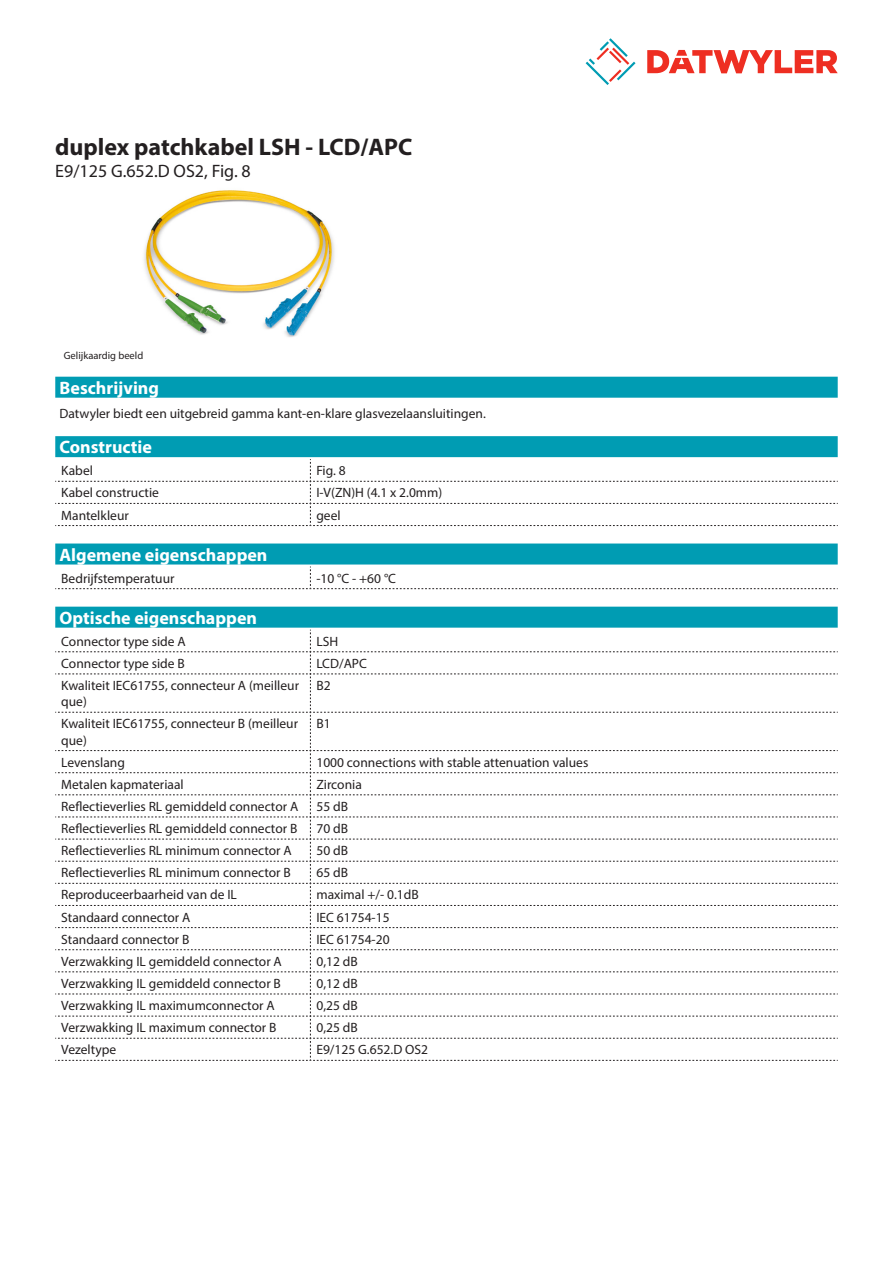
<style>
.page{position:relative;width:893px;height:1263px;background:#fff}
.page>*{position:absolute;margin:0;border:0;box-sizing:border-box;transform-origin:0 0}
.Product_Head{font:700 24px "Myriad Pro";color:#231f20}
.Standard_Head_Proper{font:700 18px "Myriad Pro";color:#fff}
.SubHead{font:18px "Myriad Pro";color:#231f20}
.myriad_light_propert{font:13.5px/16.2px "Myriad Pro";color:#231f20}
.Standard_text{font:13.5px "Myriad Pro";color:#231f20}
.imagetext{font:10.5px "Myriad Pro";color:#231f20}
</style>
<div class="page">
<svg style="left:586px;top:38px;width:49px;height:47px"></svg>
<svg style="left:647px;top:50px;width:191px;height:23px"></svg>
<div style="left:55px;top:436px;width:783px;height:21px;background:#009cb3"></div>
<svg style="left:55px;top:459px;width:783px;height:67px"></svg>
<img style="left:144px;top:190px;width:191px;height:147px">
<div style="left:55px;top:377px;width:783px;height:21px;background:#009cb3"></div>
<div style="left:55px;top:543px;width:783px;height:21px;background:#009cb3"></div>
<svg style="left:55px;top:566px;width:783px;height:23px"></svg>
<div style="left:55px;top:607px;width:783px;height:21px;background:#009cb3"></div>
<svg style="left:55px;top:630px;width:783px;height:431px"></svg>
<p class="Product_Head" style="left:55px;top:131px;width:359px">duplex patchkabel LSH - LCD/APC</p>
<p class="SubHead" style="left:55px;top:160px;width:197px">E9/125 G.652.D OS2, Fig. 8</p>
<p class="imagetext" style="left:64px;top:349px;width:81px">Gelijkaardig beeld</p>
<p class="Standard_Head_Proper" style="left:60px;top:376px;width:101px">Beschrijving</p>
<p class="Standard_text" style="left:60px;top:406px;width:428px">Datwyler biedt een uitgebreid gamma kant-en-klare glasvezelaansluitingen.</p>
<p class="Standard_Head_Proper" style="left:60px;top:435px;width:94px">Constructie</p>
<p class="myriad_light_propert" style="left:61px;top:462px;width:33px">Kabel</p>
<p class="myriad_light_propert" style="left:316px;top:462px;width:31px">Fig. 8</p>
<p class="myriad_light_propert" style="left:61px;top:485px;width:99px">Kabel constructie</p>
<p class="myriad_light_propert" style="left:316px;top:485px;width:127px">I-V(ZN)H (4.1 x 2.0mm)</p>
<p class="myriad_light_propert" style="left:61px;top:507px;width:69px">Mantelkleur</p>
<p class="myriad_light_propert" style="left:316px;top:507px;width:26px">geel</p>
<p class="Standard_Head_Proper" style="left:60px;top:543px;width:209px">Algemene eigenschappen</p>
<p class="myriad_light_propert" style="left:61px;top:570px;width:115px">Bedrijfstemperatuur</p>
<p class="myriad_light_propert" style="left:316px;top:570px;width:81px">-10 °C - +60 °C</p>
<p class="Standard_Head_Proper" style="left:60px;top:606px;width:199px">Optische eigenschappen</p>
<p class="myriad_light_propert" style="left:61px;top:633px;width:126px">Connector type side A</p>
<p class="myriad_light_propert" style="left:316px;top:633px;width:23px">LSH</p>
<p class="myriad_light_propert" style="left:61px;top:655px;width:125px">Connector type side B</p>
<p class="myriad_light_propert" style="left:316px;top:655px;width:52px">LCD/APC</p>
<p class="myriad_light_propert" style="left:61px;top:677px;width:239px">Kwaliteit IEC61755, connecteur A (meilleur que)</p>
<p class="myriad_light_propert" style="left:316px;top:677px;width:16px">B2</p>
<p class="myriad_light_propert" style="left:61px;top:715px;width:238px">Kwaliteit IEC61755, connecteur B (meilleur que)</p>
<p class="myriad_light_propert" style="left:316px;top:715px;width:16px">B1</p>
<p class="myriad_light_propert" style="left:61px;top:754px;width:65px">Levenslang</p>
<p class="myriad_light_propert" style="left:316px;top:754px;width:273px">1000 connections with stable attenuation values</p>
<p class="myriad_light_propert" style="left:61px;top:776px;width:124px">Metalen kapmateriaal</p>
<p class="myriad_light_propert" style="left:316px;top:776px;width:47px">Zirconia</p>
<p class="myriad_light_propert" style="left:61px;top:798px;width:238px">Reflectieverlies RL gemiddeld connector A</p>
<p class="myriad_light_propert" style="left:316px;top:798px;width:33px">55 dB</p>
<p class="myriad_light_propert" style="left:61px;top:820px;width:238px">Reflectieverlies RL gemiddeld connector B</p>
<p class="myriad_light_propert" style="left:316px;top:820px;width:33px">70 dB</p>
<p class="myriad_light_propert" style="left:61px;top:842px;width:232px">Reflectieverlies RL minimum connector A</p>
<p class="myriad_light_propert" style="left:316px;top:842px;width:33px">50 dB</p>
<p class="myriad_light_propert" style="left:61px;top:864px;width:231px">Reflectieverlies RL minimum connector B</p>
<p class="myriad_light_propert" style="left:316px;top:864px;width:33px">65 dB</p>
<p class="myriad_light_propert" style="left:61px;top:887px;width:177px">Reproduceerbaarheid van de IL</p>
<p class="myriad_light_propert" style="left:316px;top:887px;width:104px">maximal +/- 0.1dB</p>
<p class="myriad_light_propert" style="left:61px;top:909px;width:131px">Standaard connector A</p>
<p class="myriad_light_propert" style="left:316px;top:909px;width:75px">IEC 61754-15</p>
<p class="myriad_light_propert" style="left:61px;top:931px;width:130px">Standaard connector B</p>
<p class="myriad_light_propert" style="left:316px;top:931px;width:75px">IEC 61754-20</p>
<p class="myriad_light_propert" style="left:61px;top:953px;width:222px">Verzwakking IL gemiddeld connector A</p>
<p class="myriad_light_propert" style="left:316px;top:953px;width:43px">0,12 dB</p>
<p class="myriad_light_propert" style="left:61px;top:975px;width:221px">Verzwakking IL gemiddeld connector B</p>
<p class="myriad_light_propert" style="left:316px;top:975px;width:43px">0,12 dB</p>
<p class="myriad_light_propert" style="left:61px;top:997px;width:215px">Verzwakking IL maximumconnector A</p>
<p class="myriad_light_propert" style="left:316px;top:997px;width:43px">0,25 dB</p>
<p class="myriad_light_propert" style="left:61px;top:1019px;width:217px">Verzwakking IL maximum connector B</p>
<p class="myriad_light_propert" style="left:316px;top:1019px;width:43px">0,25 dB</p>
<p class="myriad_light_propert" style="left:61px;top:1041px;width:56px">Vezeltype</p>
<p class="myriad_light_propert" style="left:316px;top:1041px;width:113px">E9/125 G.652.D OS2</p>
</div>
